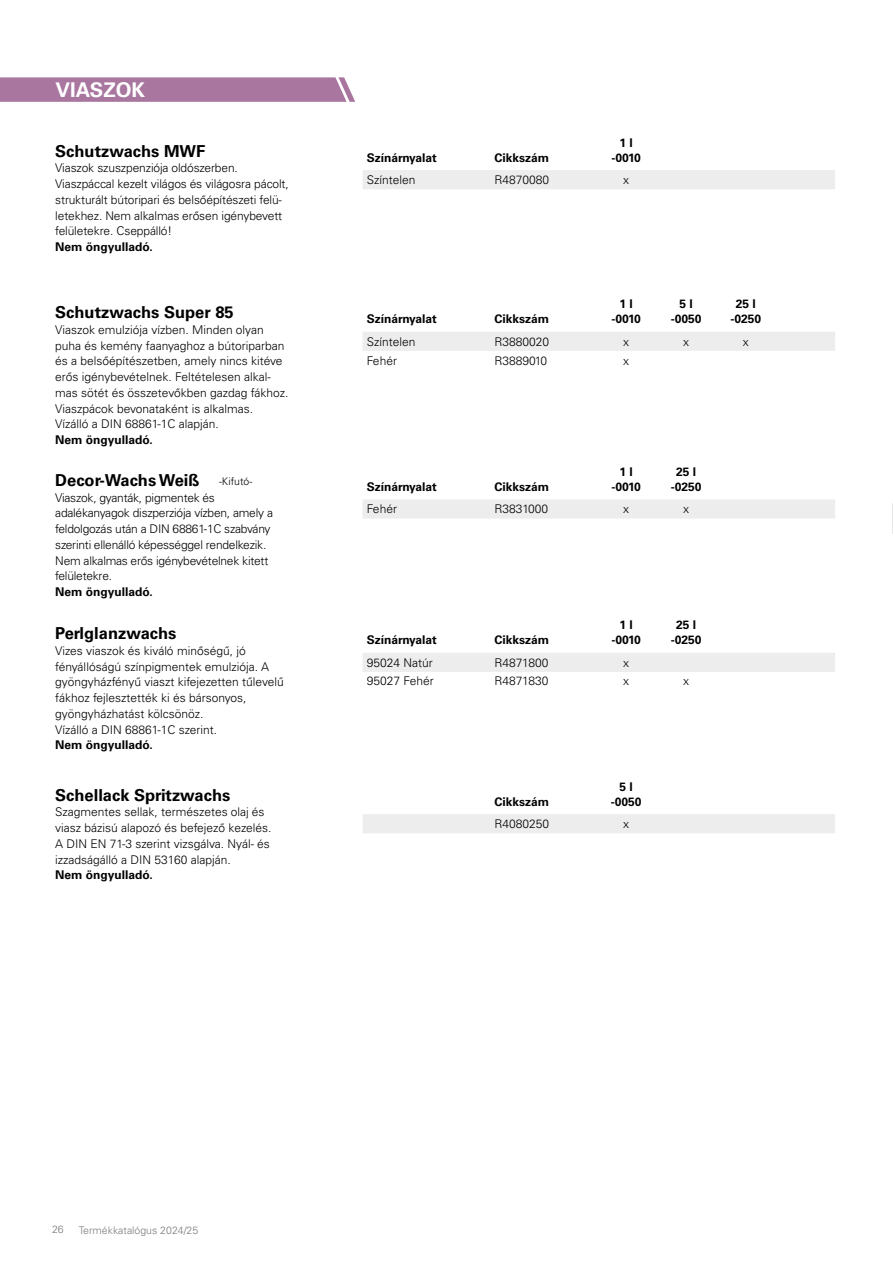
<style>
.page{position:relative;width:893px;height:1263px;background:#fff}
.page>*{position:absolute;margin:0;border:0;box-sizing:border-box;transform-origin:0 0}
.t1{font:700 20.25px "Univers LTCYR 65";color:#fff}
.t2{font:700 16.5px "Univers LT Pro 65";color:#000}
.t3{font:300 12px/15.8px "Univers LT Pro 45";color:#000}
.t4{font:700 12px/15px "Univers LT Pro 65";color:#000;text-align:center}
.t5{font:300 12px/15.8px "Univers LT Pro 45";letter-spacing:-.02em;color:#000}
.t6{font:300 10.5px "Univers LT Pro 45";color:#7c7b7b}
.t7{font:300 10.5px "Univers LT Pro 45";color:#000}
</style>
<div class="page">
<svg style="left:363px;top:170px;width:472px;height:663px"></svg>
<svg style="left:0;top:77px;width:355px;height:25px;background:#ac7ca4"></svg>
<img style="left:892px;top:503px;width:1px;height:13px">
<h1 class="t1" style="left:55px;top:76px;width:91px">VIASZOK</h1>
<h2 class="t2" style="left:55px;top:141px;width:152px">Schutzwachs MWF</h2>
<p class="t3" style="left:55px;top:160px;width:235px">Viaszok szuszpenziója oldószerben.<br>Viaszpáccal kezelt világos és világosra pácolt, strukturált bútoripari és belsőépítészeti felü&shy;letekhez. Nem alkalmas erősen igénybevett felületekre. Cseppálló!</p>
<p class="t4" style="left:55px;top:239px;width:99px">Nem öngyulladó.</p>
<h2 class="t2" style="left:55px;top:302px;width:180px">Schutzwachs Super 85</h2>
<p class="t3" style="left:55px;top:322px;width:235px">Viaszok emulziója vízben. Minden olyan puha és kemény faanyaghoz a bútoriparban és a belsőépítészetben, amely nincs kitéve erős igénybevételnek. Feltételesen alkal&shy;mas sötét és összetevőkben gazdag fákhoz.<br>Viaszpácok bevonataként is alkalmas.<br>Vízálló a DIN 68861-1C alapján.</p>
<p class="t4" style="left:55px;top:432px;width:99px">Nem öngyulladó.</p>
<h2 class="t2" style="left:55px;top:470px;width:146px">Decor-Wachs Weiß</h2>
<p class="t5" style="left:55px;top:489px;width:219px">Viaszok, gyanták, pigmentek és adalékanyagok diszperziója vízben, amely a feldolgozás után a DIN 68861-1C szabvány szerinti ellenálló képességgel rendelkezik.<br>Nem alkalmas erős igénybevételnek kitett felületekre.</p>
<p class="t4" style="left:55px;top:584px;width:99px">Nem öngyulladó.</p>
<p class="t7" style="left:219px;top:475px;width:35px">-Kifutó-</p>
<h2 class="t2" style="left:55px;top:623px;width:123px">Perlglanzwachs</h2>
<p class="t3" style="left:55px;top:643px;width:230px">Vizes viaszok és kiváló minőségű, jó fényállóságú színpigmentek emulziója. A gyöngyházfényű viaszt kifejezetten tűlevelű fákhoz fejlesztették ki és bársonyos, gyöngyházhatást kölcsönöz.<br>Vízálló a DIN 68861-1C szerint.</p>
<p class="t4" style="left:55px;top:738px;width:99px">Nem öngyulladó.</p>
<h2 class="t2" style="left:55px;top:785px;width:177px">Schellack Spritzwachs</h2>
<p class="t3" style="left:55px;top:804px;width:218px">Szagmentes sellak, természetes olaj és viasz bázisú alapozó és befejező kezelés.<br>A DIN EN 71-3 szerint vizsgálva. Nyál- és izzadságálló a DIN 53160 alapján.</p>
<p class="t4" style="left:55px;top:868px;width:99px">Nem öngyulladó.</p>
<p class="t4" style="left:367px;top:150px;width:72px">Színárnyalat</p>
<p class="t4" style="left:494px;top:150px;width:56px">Cikkszám</p>
<p class="t4" style="left:611px;top:135px;width:31px">1 l -0010</p>
<p class="t3" style="left:367px;top:172px;width:50px">Színtelen</p>
<p class="t3" style="left:494px;top:172px;width:56px">R4870080</p>
<p class="t3" style="left:623px;top:172px;width:7px">x</p>
<p class="t4" style="left:367px;top:311px;width:72px">Színárnyalat</p>
<p class="t4" style="left:494px;top:311px;width:56px">Cikkszám</p>
<p class="t4" style="left:611px;top:296px;width:31px">1 l -0010</p>
<p class="t4" style="left:671px;top:296px;width:32px">5 l -0050</p>
<p class="t4" style="left:730px;top:296px;width:32px">25 l -0250</p>
<p class="t3" style="left:367px;top:333px;width:50px">Színtelen</p>
<p class="t3" style="left:494px;top:333px;width:56px">R3880020</p>
<p class="t3" style="left:623px;top:333px;width:7px">x</p>
<p class="t3" style="left:683px;top:333px;width:7px">x</p>
<p class="t3" style="left:743px;top:333px;width:7px">x</p>
<p class="t3" style="left:367px;top:353px;width:32px">Fehér</p>
<p class="t3" style="left:494px;top:353px;width:54px">R3889010</p>
<p class="t3" style="left:623px;top:353px;width:7px">x</p>
<p class="t4" style="left:367px;top:479px;width:72px">Színárnyalat</p>
<p class="t4" style="left:494px;top:479px;width:56px">Cikkszám</p>
<p class="t4" style="left:611px;top:464px;width:31px">1 l -0010</p>
<p class="t4" style="left:671px;top:464px;width:32px">25 l -0250</p>
<p class="t3" style="left:367px;top:501px;width:32px">Fehér</p>
<p class="t3" style="left:494px;top:501px;width:55px">R3831000</p>
<p class="t3" style="left:623px;top:501px;width:7px">x</p>
<p class="t3" style="left:683px;top:501px;width:7px">x</p>
<p class="t4" style="left:367px;top:632px;width:72px">Színárnyalat</p>
<p class="t4" style="left:494px;top:632px;width:56px">Cikkszám</p>
<p class="t4" style="left:611px;top:617px;width:31px">1 l -0010</p>
<p class="t4" style="left:671px;top:617px;width:32px">25 l -0250</p>
<p class="t3" style="left:367px;top:654px;width:67px">95024 Natúr</p>
<p class="t3" style="left:494px;top:654px;width:55px">R4871800</p>
<p class="t3" style="left:623px;top:654px;width:7px">x</p>
<p class="t3" style="left:367px;top:673px;width:68px">95027 Fehér</p>
<p class="t3" style="left:494px;top:673px;width:55px">R4871830</p>
<p class="t3" style="left:623px;top:673px;width:7px">x</p>
<p class="t3" style="left:683px;top:673px;width:7px">x</p>
<p class="t4" style="left:494px;top:794px;width:56px">Cikkszám</p>
<p class="t4" style="left:611px;top:779px;width:32px">5 l -0050</p>
<p class="t3" style="left:494px;top:816px;width:56px">R4080250</p>
<p class="t3" style="left:623px;top:816px;width:7px">x</p>
<p class="t6" style="left:52px;top:1223px;width:13px">26</p>
<p class="t6" style="left:79px;top:1223px;width:121px">Termékkatalógus 2024/25</p>
</div>
